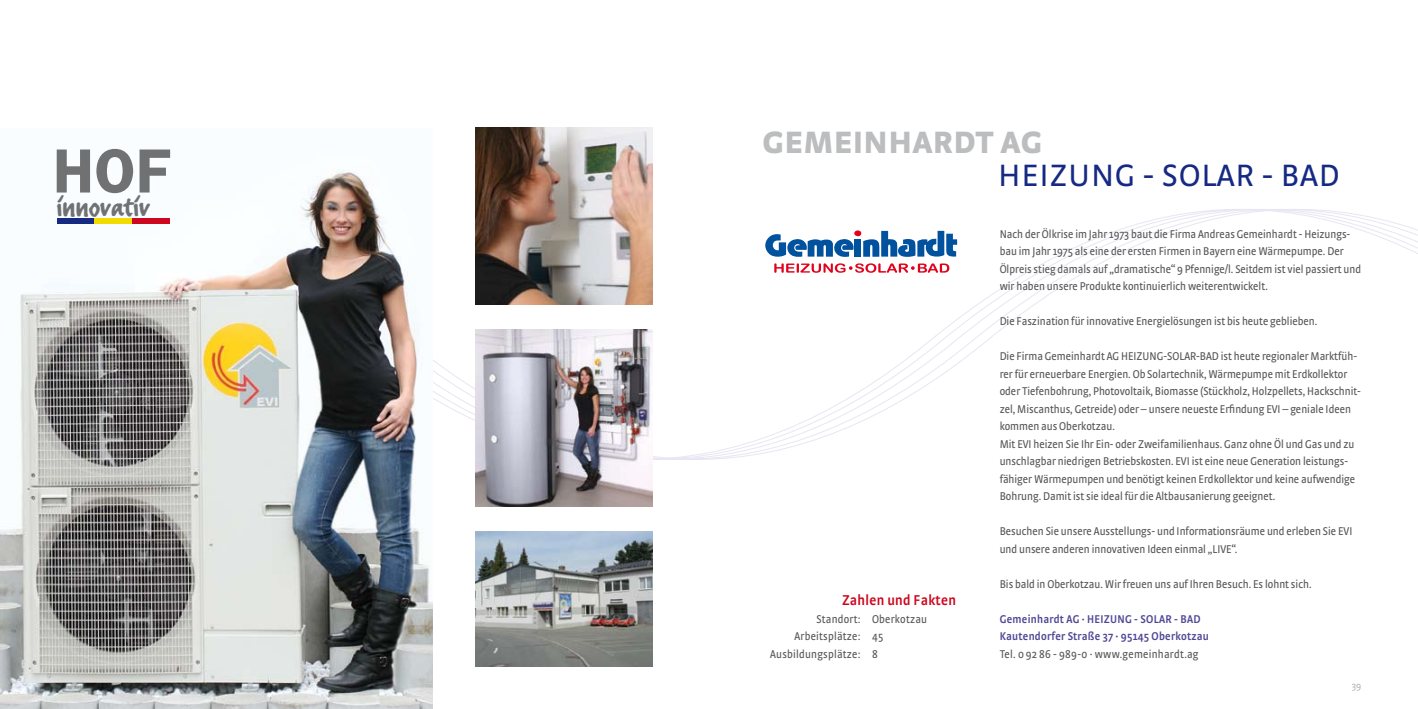
<style>
.page{position:relative;width:1418px;height:709px;background:#fff}
.page>*{position:absolute;margin:0;border:0;box-sizing:border-box;transform-origin:0 0}
.t1{font:34.5px "Erikrighthand";color:#707173}
.t2{font:32.5px "Strada";color:#162983}
.t3{font:900 32.5px "Strada";letter-spacing:.01em;color:#bcbdbe}
.t4{font:600 15px "Strada Cond";letter-spacing:.02em;color:#cc071e}
.t5{font:11.88px/17.5px "Strada Cond";color:#58585a}
.t6{font:11.88px "Strada Cond";letter-spacing:.02em;color:#58585a}
.t7{font:600 11.88px/17.5px "Strada Cond";letter-spacing:.02em;color:#4f4794}
.t8{font:300 10px "Strada";color:#a7a8aa}
</style>
<div class="page">
<svg style="left:433px;top:173px;width:984px;height:327px"></svg>
<svg style="left:765px;top:230px;width:192px;height:43px"></svg>
<img style="left:0;top:148px;width:432px;height:561px">
<svg style="left:57px;top:149px;width:113px;height:44px"></svg>
<div style="left:57px;top:218px;width:38px;height:6px;background:#162983"></div>
<div style="left:95px;top:218px;width:37px;height:6px;background:#f2db00"></div>
<div style="left:132px;top:218px;width:38px;height:6px;background:#cc071e"></div>
<img style="left:475px;top:128px;width:177px;height:177px">
<img style="left:475px;top:330px;width:177px;height:177px">
<img style="left:475px;top:531px;width:177px;height:135px">
<h1 class="t1" style="left:57px;top:185px;width:95px">innovativ</h1>
<h2 class="t3" style="left:762px;top:122px;width:281px">GEMEI NHARDT AG</h2>
<p class="t4" style="left:842px;top:591px;width:116px">Zahlen und Fakten</p>
<p class="t6" style="left:816px;top:612px;width:112px">Standort: Oberkotzau</p>
<p class="t6" style="left:794px;top:629px;width:90px">Arbeitsplätze: 45</p>
<p class="t6" style="left:770px;top:647px;width:109px">Ausbildungsplätze: 8</p>
<h2 class="t2" style="left:998px;top:157px;width:20px">HEIZUNG</h2>
<h2 class="t2" style="left:1142px;top:157px;width:39px">- SOLAR</h2>
<h2 class="t2" style="left:1261px;top:157px;width:59px">- BAD</h2>
<p class="t5" style="left:999px;top:225px;width:363px">Nach der Ölkrise im Jahr 1973 baut die Firma Andreas Gemeinhardt - Heizungs&shy;bau im Jahr 1975 als eine der ersten Firmen in Bayern eine Wärmepumpe. Der Ölpreis stieg damals auf „dramatische“ 9 Pfennige/l. Seitdem ist viel passiert und wir haben unsere Produkte kontinuierlich weiterentwickelt.</p>
<p class="t5" style="left:999px;top:312px;width:319px">Die Faszination für innovative Energielösungen ist bis heute geblieben.</p>
<p class="t5" style="left:999px;top:347px;width:363px">Die Firma Gemeinhardt AG HEIZUNG-SOLAR-BAD ist heute regionaler Marktfüh&shy;rer für erneuerbare Energien. Ob Solartechnik, Wärmepumpe mit Erdkollektor oder Tiefenbohrung, Photovoltaik, Biomasse (Stückholz, Holzpellets, Hackschnit&shy;zel, Miscanthus, Getreide) oder – unsere neueste Erfindung EVI – geniale Ideen kommen aus Oberkotzau.<br>Mit EVI heizen Sie Ihr Ein- oder Zweifamilienhaus. Ganz ohne Öl und Gas und zu unschlagbar niedrigen Betriebskosten. EVI ist eine neue Generation leistungs&shy;fähiger Wärmepumpen und benötigt keinen Erdkollektor und keine aufwendige Bohrung. Damit ist sie ideal für die Altbausanierung geeignet.</p>
<p class="t5" style="left:999px;top:522px;width:354px">Besuchen Sie unsere Ausstellungs- und Informationsräume und erleben Sie EVI und unsere anderen innovativen Ideen einmal „LIVE“.</p>
<p class="t5" style="left:999px;top:575px;width:313px">Bis bald in Oberkotzau. Wir freuen uns auf Ihren Besuch. Es lohnt sich.</p>
<p class="t7" style="left:999px;top:610px;width:211px">Gemeinhardt AG · HEIZUNG - SOLAR - BAD<br>Kautendorfer Straße 37 · 95145 Oberkotzau</p>
<p class="t6" style="left:999px;top:647px;width:200px">Tel. 0 92 86 - 989-0 · www.gemeinhardt.ag</p>
<p class="t8" style="left:1351px;top:679px;width:6px">39</p>
</div>
